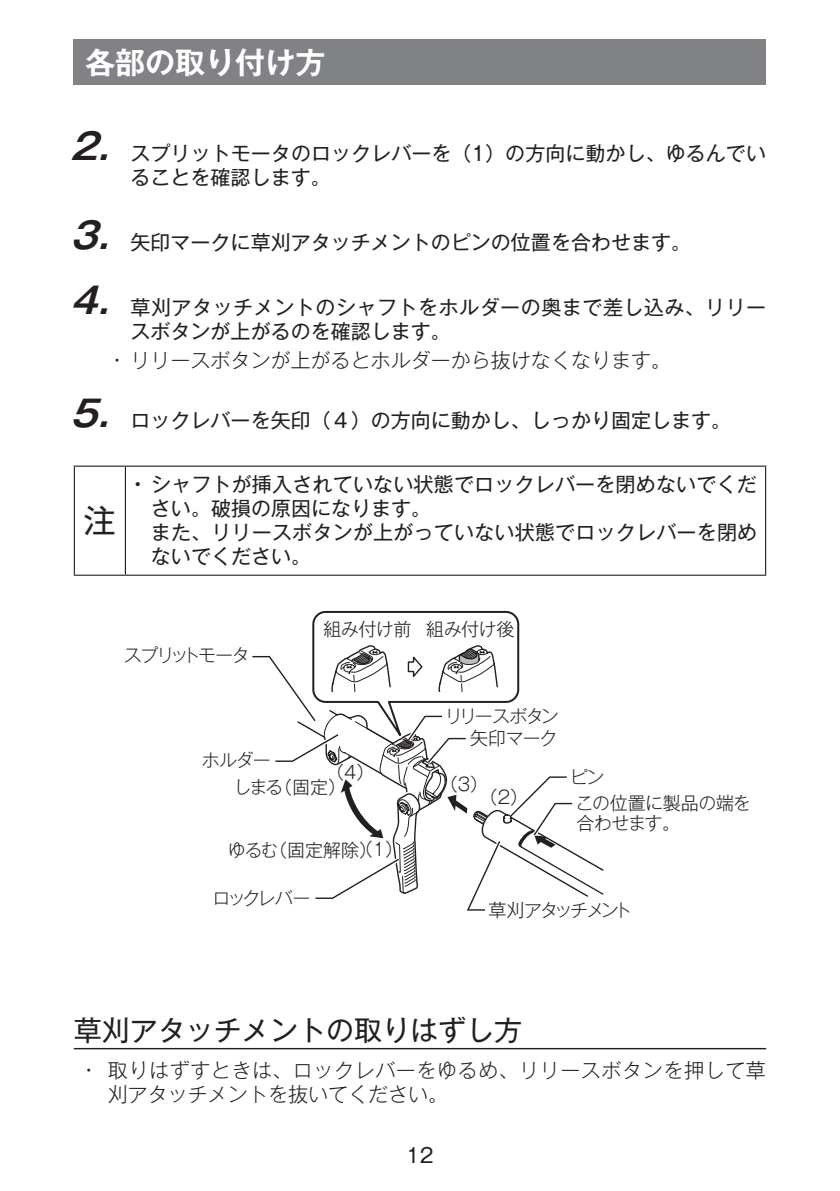
<style>
.page{position:relative;width:840px;height:1191px;background:#fff}
.page>*{position:absolute;margin:0;border:0;box-sizing:border-box;transform-origin:0 0}
.t1{font:32px "Gothic MB101 Pro";color:#231f20}
.t2{font:700 30px "Gothic MB101 Pro De";color:#fff}
.t3{font:28px "Gothic MB101 Pro";color:#231f20}
.t4{font:20px/24px "Gothic MB101 Pro";color:#231f20}
.t5{font:300 20px/24px "Gothic MB101 Pro";letter-spacing:.03em;color:#231f20}
.t6{font:20px/24px "Gothic MB101 Pro";letter-spacing:.025em;color:#231f20}
.t7{font:300 20px "Gothic MB101 Pro";color:#231f20}
.t8{font:18px/13px "Gothic MB101 Pro Light 90 msp RKSJ H";letter-spacing:-.05em;color:#231f20}
.t9{font:18px/26.4px "Gothic MB101 Pro Light 90 msp RKSJ H";letter-spacing:-.025em;color:#231f20}
.t10{font:18px "Gothic MB101 Pro Light 90 msp RKSJ H";letter-spacing:-.03em;color:#231f20}
.t11{font:18px "Gothic MB101 Pro Light 90 msp RKSJ H";letter-spacing:-.125em;color:#231f20}
.t12{font:18px "Gothic MB101 Pro Light 90 msp RKSJ H";letter-spacing:-.105em;color:#231f20}
.t13{font:18px "Gothic MB101 Pro Light 90 msp RKSJ H";letter-spacing:-.11em;color:#231f20}
.s1{font-family:"Gothic MB101 Pro De";font-weight:700;font-style:italic;font-size:36px}
.s2{font-weight:500}
</style>
<div class="page">
<div style="left:74px;top:40px;width:691px;height:45px;background:#808285"></div>
<hr style="left:74px;top:1048px;width:691px;height:1px;background:#231f20">
<hr style="left:74px;top:465px;width:51px;height:2px;background:#231f20">
<hr style="left:74px;top:467px;width:1px;height:107px;background:#231f20">
<hr style="left:125px;top:465px;width:640px;height:2px;background:#231f20">
<hr style="left:125px;top:467px;width:1px;height:107px;background:#231f20">
<hr style="left:764px;top:467px;width:1px;height:107px;background:#231f20">
<hr style="left:74px;top:574px;width:51px;height:2px;background:#231f20">
<hr style="left:125px;top:574px;width:640px;height:2px;background:#231f20">
<svg style="left:252px;top:610px;width:352px;height:301px"></svg>
<h2 class="t2" style="left:85px;top:38px;width:242px">各部の取り付け方</h2>
<p class="t4" style="left:130px;top:138px;width:636px;text-indent:-60px"><span class="s1">2.</span> スプリットモータのロックレバーを（1）の方向に動かし、ゆるんでいることを確認します。</p>
<p class="t4" style="left:70px;top:227px;width:622px"><span class="s1">3.</span> 矢印マークに草刈アタッチメントのピンの位置を合わせます。</p>
<p class="t6" style="left:130px;top:292px;width:637px;text-indent:-60px"><span class="s1">4.</span> 草刈アタッチメントのシャフトをホルダーの奥まで差し込み、リリースボタンが上がるのを確認します。</p>
<p class="t7" style="left:113px;top:344px;width:558px">• リリースボタンが上がるとホルダーから抜けなくなります。</p>
<p class="t4" style="left:70px;top:405px;width:662px"><span class="s1">5.</span> ロックレバーを矢印（４）の方向に動かし、しっかり固定します。</p>
<h1 class="t1" style="left:84px;top:494px;width:33px">注</h1>
<p class="t4" style="left:151px;top:470px;width:607px;text-indent:-17px"><span class="s2">•</span> シャフトが挿入されていない状態でロックレバーを閉めないでください。破損の原因になります。<br>また、リリースボタンが上がっていない状態でロックレバーを閉めないでください。</p>
<p class="t12" style="left:124px;top:640px;width:127px">スプリットモータ</p>
<p class="t10" style="left:323px;top:614px;width:192px">組み付け前 組み付け後</p>
<p class="t8" style="left:202px;top:751px;width:70px">ホルダー</p>
<p class="t8" style="left:326px;top:762px;width:50px">（4）</p>
<p class="t8" style="left:233px;top:778px;width:114px">しまる（固定）</p>
<p class="t8" style="left:228px;top:841px;width:177px">ゆるむ（固定解除）（1）</p>
<p class="t13" style="left:444px;top:701px;width:115px">リリースボタン</p>
<p class="t8" style="left:470px;top:729px;width:89px">矢印マーク</p>
<p class="t8" style="left:479px;top:775px;width:50px;text-indent:-40px">（3）<br>（2）</p>
<p class="t9" style="left:575px;top:761px;width:177px;text-indent:-5px">ピン<br>この位置に製品の端を</p>
<p class="t8" style="left:576px;top:814px;width:105px">合わせます。</p>
<p class="t8" style="left:212px;top:888px;width:99px">ロックレバー</p>
<p class="t11" style="left:488px;top:895px;width:145px">草刈アタッチメント</p>
<h3 class="t3" style="left:74px;top:1007px;width:449px">草刈アタッチメントの取りはずし方</h3>
<p class="t5" style="left:108px;top:1055px;width:659px;text-indent:-23px">• 取りはずすときは、ロックレバーをゆるめ、リリースボタンを押して草刈アタッチメントを抜いてください。</p>
<p class="t4" style="left:406px;top:1140px;width:29px">12</p>
</div>
